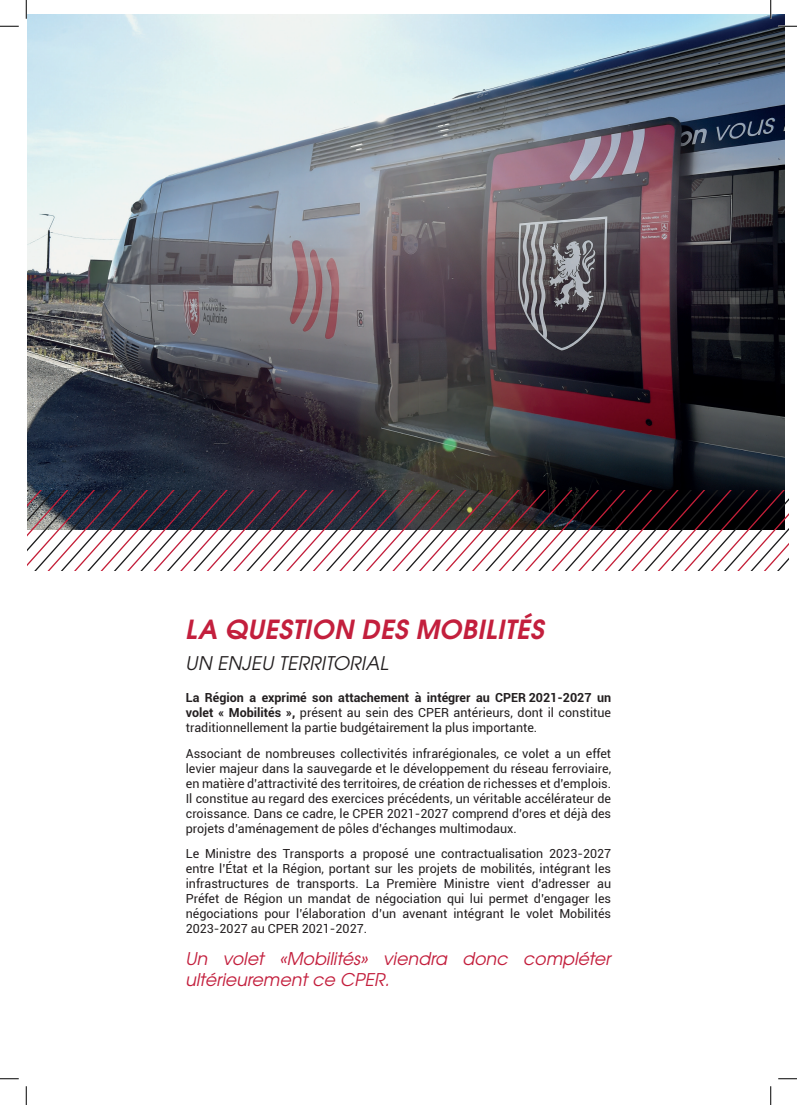
<style>
.page{position:relative;width:797px;height:1105px;background:#fff}
.page>*{position:absolute;margin:0;border:0;box-sizing:border-box;transform-origin:0 0}
.t1{font:italic 700 26.25px "Te X Gyre Adventor";letter-spacing:.015em;color:#c31f3d}
.t2{font:italic 18.75px "Te X Gyre Adventor";letter-spacing:.015em;color:#231f20}
.t3{font:italic 17.5px/21px "Te X Gyre Adventor";color:#c31f3d}
.t4{font:12.5px/15px "Roboto";color:#231f20;text-align:justify}
.s1{font-weight:700}
</style>
<div class="page">
<img style="left:27px;top:15px;width:757px;height:475px">
<svg style="left:27px;top:490px;width:707px;height:81px"></svg>
<svg style="left:0;top:25px;width:19px;height:2px"></svg>
<svg style="left:778px;top:25px;width:19px;height:2px"></svg>
<svg style="left:0;top:1078px;width:19px;height:1px"></svg>
<svg style="left:778px;top:1078px;width:19px;height:1px"></svg>
<svg style="left:25px;top:0;width:2px;height:19px"></svg>
<svg style="left:25px;top:1086px;width:2px;height:19px"></svg>
<svg style="left:770px;top:0;width:1px;height:19px"></svg>
<svg style="left:770px;top:1086px;width:1px;height:19px"></svg>
<h1 class="t1" style="left:186px;top:606px;width:360px">LA QUESTION DES MOBILITÉS</h1>
<h2 class="t2" style="left:186px;top:649px;width:204px">UN ENJEU TERRITORIAL</h2>
<p class="t4" style="left:186px;top:689px;width:427px"><span class="s1">La Région a exprimé son attachement à intégrer au CPER 2021-2027 un volet « Mobilités »,</span> présent au sein des CPER antérieurs, dont il constitue traditionnellement la partie budgétairement la plus importante.</p>
<p class="t4" style="left:186px;top:745px;width:427px">Associant de nombreuses collectivités infrarégionales, ce volet a un effet levier majeur dans la sauvegarde et le développement du réseau ferroviaire, en matière d’attractivité des territoires, de création de richesses et d’emplois.<br>Il constitue au regard des exercices précédents, un véritable accélérateur de croissance. Dans ce cadre, le CPER 2021-2027 comprend d’ores et déjà des projets d’aménagement de pôles d’échanges multimodaux.</p>
<p class="t4" style="left:186px;top:846px;width:427px">Le Ministre des Transports a proposé une contractualisation 2023-2027 entre l’État et la Région, portant sur les projets de mobilités, intégrant les infrastructures de transports. La Première Ministre vient d’adresser au Préfet de Région un mandat de négociation qui lui permet d’engager les négociations pour l’élaboration d’un avenant intégrant le volet Mobilités 2023-2027 au CPER 2021-2027.</p>
<h3 class="t3" style="left:186px;top:947px;width:427px">Un volet «Mobilités» viendra donc compléter ultérieurement ce CPER.</h3>
</div>
